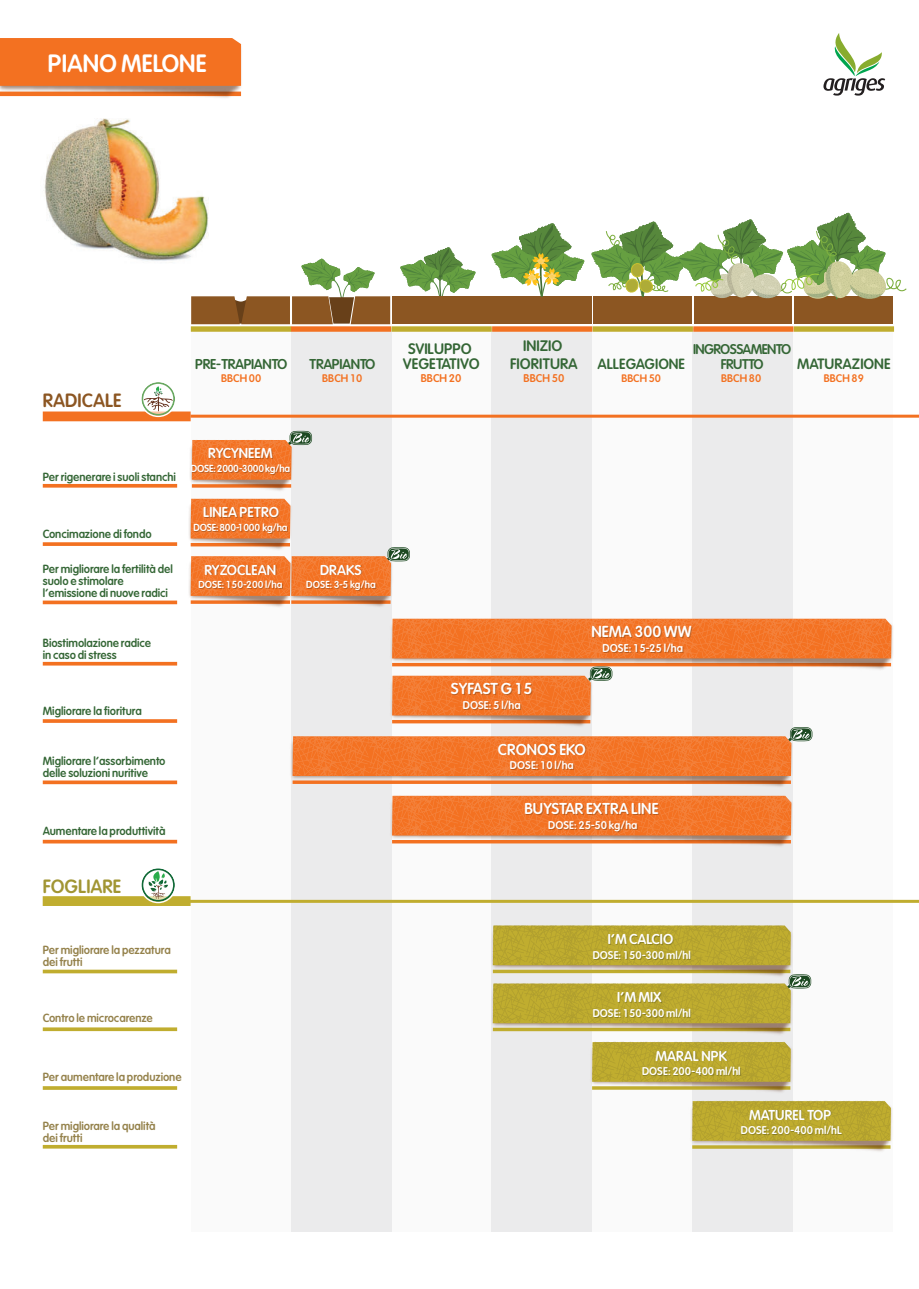
<style>
.page{position:relative;width:919px;height:1289px;background:#fff}
.page>*{position:absolute;margin:0;border:0;box-sizing:border-box;transform-origin:0 0}
.t1{font:700 24px "OPTI Vag Round";color:#fff}
.t2{font:700 18.3px "OPTI Vag Round";color:#8c5622}
.t3{font:700 18.3px "OPTI Vag Round";color:#a19533}
.t4{font:700 15.15px "OPTI Vag Round";color:#fff}
.t5{font:700 14.55px/14.7px "OPTI Vag Round";color:#346635;text-align:center}
.t6{font:700 14.25px "OPTI Vag Round";color:#346635}
.t7{font:700 14.1px "OPTI Vag Round";color:#346635}
.t8{font:700 13.65px "OPTI Vag Round";color:#fff}
.t9{font:700 13.65px "OPTI Vag Round";letter-spacing:-.03em;color:#346635}
.t10{font:700 13.5px/14.5px "OPTI Vag Round";letter-spacing:-.05em;color:#346635;text-align:center}
.t11{font:700 11.25px/12px "OPTI Vag Round";color:#346635}
.t12{font:700 11.25px/12px "OPTI Vag Round";color:#94814a}
.t13{font:700 10.8px "OPTI Vag Round";color:#fff}
.t14{font:700 10.8px "OPTI Vag Round";color:#f37121}
.t15{font:700 10.65px "OPTI Vag Round";color:#fff}
.t16{font:700 10.5px "OPTI Vag Round";color:#f37121}
.t17{font:700 9.75px "OPTI Vag Round";letter-spacing:-.025em;color:#fff}
.t18{font:700 9.75px "OPTI Vag Round";color:#fff}
</style>
<div class="page">
<div style="left:291px;top:328px;width:100px;height:903px;background:#ebebec"></div>
<div style="left:191px;top:328px;width:100px;height:903px;background:#fafafa"></div>
<div style="left:491px;top:328px;width:100px;height:903px;background:#ebebec"></div>
<div style="left:391px;top:328px;width:100px;height:903px;background:#fafafa"></div>
<div style="left:591px;top:328px;width:101px;height:903px;background:#fafafa"></div>
<div style="left:792px;top:328px;width:100px;height:903px;background:#fafafa"></div>
<div style="left:692px;top:328px;width:100px;height:903px;background:#ebebec"></div>
<img style="left:44px;top:150px;width:165px;height:111px">
<svg style="left:400px;top:247px;width:75px;height:49px"></svg>
<div style="left:794px;top:296px;width:99px;height:28px;background:#8c5622"></div>
<svg style="left:191px;top:258px;width:199px;height:66px"></svg>
<div style="left:392px;top:296px;width:99px;height:28px;background:#8c5622"></div>
<div style="left:492px;top:296px;width:99px;height:28px;background:#8c5622"></div>
<svg style="left:491px;top:223px;width:93px;height:74px"></svg>
<div style="left:593px;top:296px;width:99px;height:28px;background:#8c5622"></div>
<div style="left:694px;top:296px;width:98px;height:28px;background:#8c5622"></div>
<svg style="left:591px;top:212px;width:316px;height:89px"></svg>
<div style="left:291px;top:326px;width:100px;height:6px;background:#f37121"></div>
<div style="left:191px;top:326px;width:100px;height:6px;background:#c0ad2f"></div>
<div style="left:391px;top:326px;width:100px;height:6px;background:#c0ad2f"></div>
<div style="left:492px;top:326px;width:100px;height:6px;background:#f37121"></div>
<div style="left:592px;top:326px;width:100px;height:6px;background:#c0ad2f"></div>
<div style="left:693px;top:326px;width:100px;height:6px;background:#f37121"></div>
<div style="left:793px;top:326px;width:101px;height:6px;background:#c0ad2f"></div>
<div style="left:43px;top:411px;width:148px;height:10px;background:#f37121"></div>
<hr style="left:43px;top:484px;width:134px;height:3px;background:#f37121">
<svg style="left:43px;top:542px;width:95px;height:4px"></svg>
<hr style="left:190px;top:414px;width:728px;height:3px;background:#f37121">
<svg style="left:43px;top:600px;width:95px;height:4px"></svg>
<hr style="left:43px;top:662px;width:134px;height:3px;background:#f37121">
<svg style="left:43px;top:969px;width:134px;height:4px"></svg>
<svg style="left:43px;top:1027px;width:134px;height:4px"></svg>
<hr style="left:43px;top:1086px;width:134px;height:3px;background:#c0ad2f">
<svg style="left:43px;top:1144px;width:134px;height:4px"></svg>
<hr style="left:190px;top:899px;width:728px;height:3px;background:#c0ad2f">
<svg style="left:43px;top:719px;width:134px;height:4px"></svg>
<svg style="left:43px;top:780px;width:134px;height:4px"></svg>
<svg style="left:43px;top:839px;width:134px;height:4px"></svg>
<div style="left:43px;top:896px;width:147px;height:10px;background:#c0ad2f"></div>
<img style="left:139px;top:411px;width:205px;height:41px">
<svg style="left:192px;top:431px;width:120px;height:21px"></svg>
<img style="left:138px;top:452px;width:154px;height:57px">
<svg style="left:190px;top:498px;width:100px;height:11px"></svg>
<img style="left:138px;top:509px;width:201px;height:98px">
<svg style="left:190px;top:547px;width:220px;height:49px"></svg>
<img style="left:339px;top:571px;width:554px;height:118px">
<svg style="left:392px;top:618px;width:499px;height:40px;background:#f37b31"></svg>
<img style="left:440px;top:898px;width:403px;height:38px">
<svg style="left:492px;top:925px;width:298px;height:11px;background:#baa938"></svg>
<img style="left:492px;top:936px;width:320px;height:96px">
<svg style="left:492px;top:974px;width:319px;height:49px"></svg>
<img style="left:539px;top:994px;width:273px;height:150px">
<svg style="left:592px;top:1041px;width:198px;height:40px;background:#bcab3a"></svg>
<img style="left:639px;top:1053px;width:254px;height:150px">
<svg style="left:692px;top:1100px;width:198px;height:40px;background:#bba934"></svg>
<img style="left:339px;top:628px;width:304px;height:61px">
<svg style="left:392px;top:666px;width:220px;height:23px"></svg>
<img style="left:291px;top:689px;width:522px;height:95px">
<svg style="left:292px;top:727px;width:520px;height:49px"></svg>
<img style="left:339px;top:749px;width:474px;height:149px">
<svg style="left:392px;top:795px;width:399px;height:40px;background:#f27a2f"></svg>
<img style="left:0;top:44px;width:242px;height:106px">
<div style="left:0;top:38px;width:241px;height:48px;background:#f37121"></div>
<svg style="left:823px;top:33px;width:62px;height:63px"></svg>
<svg style="left:141px;top:382px;width:34px;height:33px"></svg>
<div style="left:140px;top:380px;width:36px;height:37px;border:1px solid #fff;border-radius:50%"></div>
<svg style="left:141px;top:868px;width:34px;height:33px"></svg>
<div style="left:140px;top:866px;width:36px;height:37px;border:1px solid #fff;border-radius:50%"></div>
<h1 class="t1" style="left:48px;top:52px;width:160px">PIANO MELONE</h1>
<h2 class="t2" style="left:43px;top:392px;width:80px">RADICALE</h2>
<p class="t9" style="left:195px;top:358px;width:93px">PRE-TRAPIANTO</p>
<p class="t16" style="left:221px;top:373px;width:42px">BBCH 00</p>
<p class="t11" style="left:43px;top:471px;width:135px">Per rigenerare i suoli stanchi</p>
<p class="t11" style="left:43px;top:528px;width:110px">Concimazione di fondo</p>
<p class="t11" style="left:43px;top:564px;width:132px">Per migliorare la fertilità del suolo e stimolare l'emissione di nuove radici</p>
<p class="t8" style="left:208px;top:447px;width:66px">RYCYNEEM</p>
<p class="t17" style="left:191px;top:464px;width:101px">DOSE: 2000-3000 kg/ha</p>
<p class="t8" style="left:203px;top:506px;width:77px">LINEA PETRO</p>
<p class="t17" style="left:193px;top:523px;width:95px">DOSE: 800-1000 kg/ha</p>
<p class="t8" style="left:204px;top:563px;width:73px">RYZOCLEAN</p>
<p class="t18" style="left:198px;top:580px;width:86px">DOSE: 150-200 l/ha</p>
<p class="t11" style="left:43px;top:637px;width:110px">Biostimolazione radice in caso di stress</p>
<p class="t9" style="left:309px;top:358px;width:68px">TRAPIANTO</p>
<p class="t16" style="left:322px;top:373px;width:42px">BBCH 10</p>
<p class="t8" style="left:320px;top:563px;width:43px">DRAKS</p>
<p class="t17" style="left:306px;top:580px;width:71px">DOSE: 3-5 kg/ha</p>
<p class="t11" style="left:43px;top:705px;width:100px">Migliorare la fioritura</p>
<p class="t11" style="left:43px;top:755px;width:124px">Migliorare l'assorbimento delle soluzioni nuritive</p>
<p class="t11" style="left:43px;top:826px;width:124px">Aumentare la produttività</p>
<h2 class="t3" style="left:43px;top:877px;width:80px">FOGLIARE</h2>
<p class="t12" style="left:43px;top:944px;width:129px">Per migliorare la pezzatura dei frutti</p>
<p class="t12" style="left:43px;top:1012px;width:111px">Contro le microcarenze</p>
<p class="t12" style="left:43px;top:1071px;width:140px">Per aumentare la produzione</p>
<p class="t12" style="left:43px;top:1120px;width:114px">Per migliorare la qualità dei frutti</p>
<p class="t5" style="left:403px;top:342px;width:78px">SVILUPPO<br>VEGETATIVO</p>
<p class="t14" style="left:421px;top:373px;width:42px">BBCH 20</p>
<p class="t5" style="left:510px;top:338px;width:69px;line-height:17.4px">INIZIO<br>FIORITURA</p>
<p class="t14" style="left:523px;top:373px;width:42px">BBCH 50</p>
<p class="t7" style="left:597px;top:357px;width:89px">ALLEGAGIONE</p>
<p class="t16" style="left:621px;top:373px;width:41px">BBCH 50</p>
<p class="t10" style="left:693px;top:343px;width:100px">INGROSSAMENTO<br>FRUTTO</p>
<p class="t16" style="left:721px;top:373px;width:42px">BBCH 80</p>
<p class="t6" style="left:797px;top:357px;width:95px">MATURAZIONE</p>
<p class="t16" style="left:823px;top:373px;width:42px">BBCH 89</p>
<h3 class="t4" style="left:591px;top:624px;width:101px">NEMA 300 WW</h3>
<p class="t13" style="left:602px;top:643px;width:82px">DOSE: 15-25 l/ha</p>
<h3 class="t4" style="left:451px;top:681px;width:83px">SYFAST G 15</h3>
<p class="t13" style="left:462px;top:700px;width:59px">DOSE: 5 l/ha</p>
<h3 class="t4" style="left:498px;top:742px;width:89px">CRONOS EKO</h3>
<p class="t15" style="left:510px;top:760px;width:65px">DOSE: 10 l/ha</p>
<h3 class="t4" style="left:524px;top:801px;width:136px">BUYSTAR EXTRA LINE</h3>
<p class="t15" style="left:548px;top:820px;width:91px">DOSE: 25-50 kg/ha</p>
<p class="t8" style="left:607px;top:932px;width:67px">I'M CALCIO</p>
<p class="t15" style="left:592px;top:950px;width:100px">DOSE: 150-300 ml/hl</p>
<p class="t8" style="left:617px;top:990px;width:46px">I'M MIX</p>
<p class="t15" style="left:592px;top:1008px;width:100px">DOSE: 150-300 ml/hl</p>
<p class="t8" style="left:655px;top:1049px;width:73px">MARAL NPK</p>
<p class="t15" style="left:642px;top:1066px;width:100px">DOSE: 200-400 ml/hl</p>
<p class="t8" style="left:749px;top:1108px;width:84px">MATUREL TOP</p>
<p class="t15" style="left:740px;top:1125px;width:102px">DOSE: 200-400 ml/hL</p>
</div>
